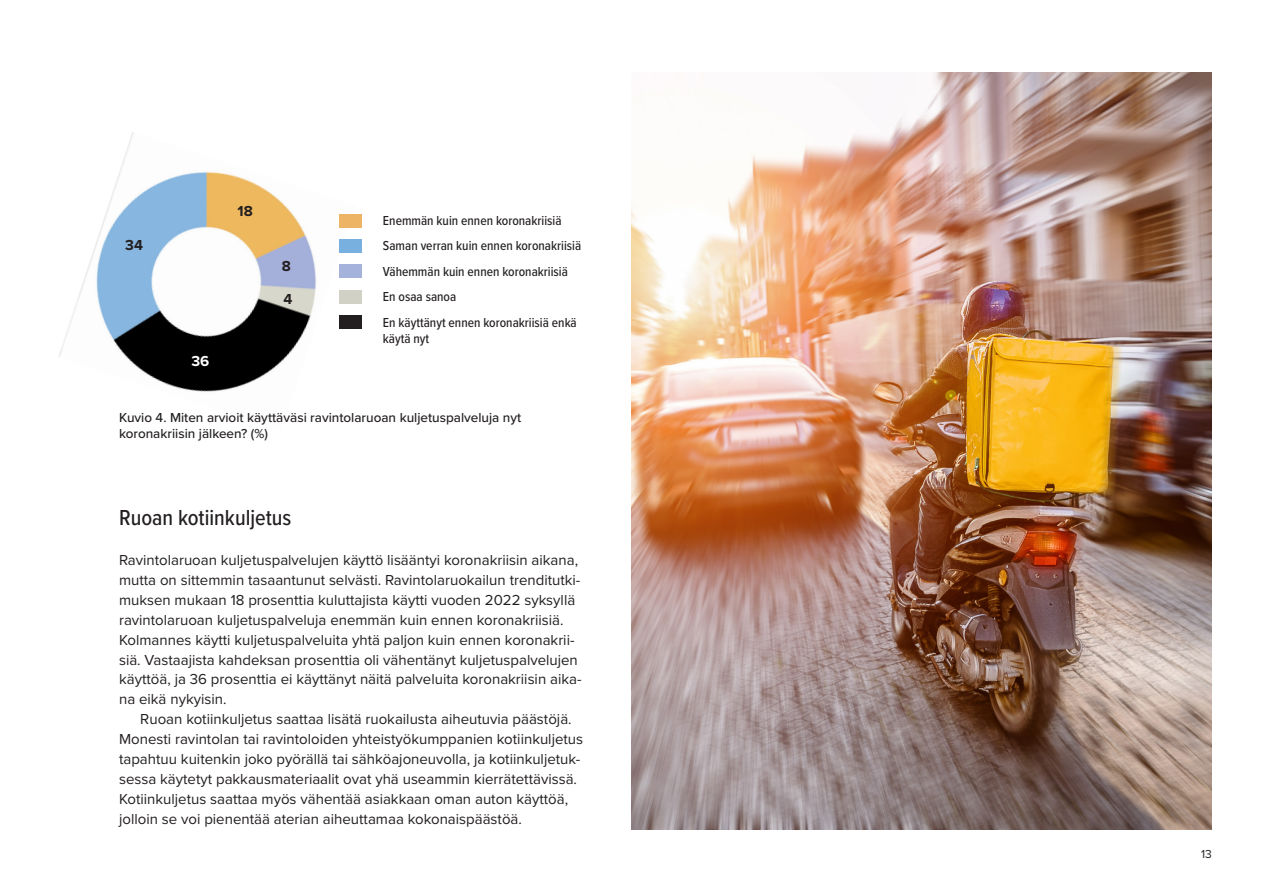
<style>
.page{position:relative;width:1263px;height:893px;background:#fff}
.page>*{position:absolute;margin:0;border:0;box-sizing:border-box;transform-origin:0 0}
.Väliotsikko{font:500 22.5px "Proxima Nova Cond";color:#231f20}
.Leipis_eka_kpl{font:15px/20px "Proxima Nova";color:#231f20}
.Leipis_Proxima_Nova{font:15px/20px "Proxima Nova";color:#231f20}
.Leipis_Proxima_Nova-2{font:700 15px "Proxima Nova";color:#231f20}
.Leipis_Proxima_Nova-3{font:700 15px "Proxima Nova";color:#fff}
.Taulukoiden_teksti_Prox_nova_9_pt_medium{font:500 13.5px/16.5px "Proxima Nova Cond";color:#231f20}
.Taulukoiden_teksti_Prox_nova_9_pt_medium-2{font:500 13.5px/16.5px "Proxima Nova";color:#231f20}
.t1{font:12px "Proxima Nova";color:#231f20}
</style>
<div class="page">
<img style="left:58px;top:132px;width:297px;height:260px">
<div style="left:339px;top:239px;width:23px;height:14px;background:#78b1e0"></div>
<div style="left:339px;top:290px;width:23px;height:13px;background:#d2d1c6"></div>
<div style="left:339px;top:214px;width:23px;height:14px;background:#eeb466"></div>
<div style="left:339px;top:265px;width:23px;height:13px;background:#a5b2dc"></div>
<div style="left:339px;top:315px;width:23px;height:14px;background:#231f20"></div>
<img style="left:631px;top:72px;width:581px;height:757px">
<p class="Leipis_Proxima_Nova-2" style="left:125px;top:234px;width:19px">34</p>
<p class="Leipis_Proxima_Nova-2" style="left:237px;top:199px;width:17px">18</p>
<p class="Leipis_Proxima_Nova-3" style="left:191px;top:350px;width:19px">36</p>
<p class="Leipis_Proxima_Nova-2" style="left:282px;top:254px;width:11px">8</p>
<p class="Leipis_Proxima_Nova-2" style="left:283px;top:288px;width:10px">4</p>
<p class="Taulukoiden_teksti_Prox_nova_9_pt_medium" style="left:383px;top:212px;width:180px">Enemmän kuin ennen koronakriisiä</p>
<p class="Taulukoiden_teksti_Prox_nova_9_pt_medium" style="left:383px;top:237px;width:200px">Saman verran kuin ennen koronakriisiä</p>
<p class="Taulukoiden_teksti_Prox_nova_9_pt_medium" style="left:383px;top:263px;width:187px">Vähemmän kuin ennen koronakriisiä</p>
<p class="Taulukoiden_teksti_Prox_nova_9_pt_medium" style="left:383px;top:288px;width:75px">En osaa sanoa</p>
<p class="Taulukoiden_teksti_Prox_nova_9_pt_medium" style="left:383px;top:314px;width:195px">En käyttänyt ennen koronakriisiä enkä käytä nyt</p>
<p class="Taulukoiden_teksti_Prox_nova_9_pt_medium-2" style="left:119px;top:408px;width:404px">Kuvio 4. Miten arvioit käyttäväsi ravintolaruoan kuljetuspalveluja nyt koronakriisin jälkeen? (%)</p>
<p class="Väliotsikko" style="left:119px;top:501px;width:174px">Ruoan kotiinkuljetus</p>
<p class="Leipis_eka_kpl" style="left:119px;top:549px;width:464px">Ravintolaruoan kuljetuspalvelujen käyttö lisääntyi koronakriisin aikana, mutta on sittemmin tasaantunut selvästi. Ravintolaruokailun trenditutki&shy;muksen mukaan 18 prosenttia kuluttajista käytti vuoden 2022 syksyllä ravintolaruoan kuljetuspalveluja enemmän kuin ennen koronakriisiä.<br>Kolmannes käytti kuljetuspalveluita yhtä paljon kuin ennen koronakrii&shy;siä. Vastaajista kahdeksan prosenttia oli vähentänyt kuljetuspalvelujen käyttöä, ja 36 prosenttia ei käyttänyt näitä palveluita koronakriisin aika&shy;na eikä nykyisin.</p>
<p class="Leipis_Proxima_Nova" style="left:119px;top:709px;width:466px;text-indent:21px">Ruoan kotiinkuljetus saattaa lisätä ruokailusta aiheutuvia päästöjä.<br>Monesti ravintolan tai ravintoloiden yhteistyökumppanien kotiinkuljetus tapahtuu kuitenkin joko pyörällä tai sähköajoneuvolla, ja kotiinkuljetuk&shy;sessa käytetyt pakkausmateriaalit ovat yhä useammin kierrätettävissä.<br>Kotiinkuljetus saattaa myös vähentää asiakkaan oman auton käyttöä, jolloin se voi pienentää aterian aiheuttamaa kokonaispäästöä.</p>
<p class="t1" style="left:1201px;top:845px;width:12px">13</p>
</div>
